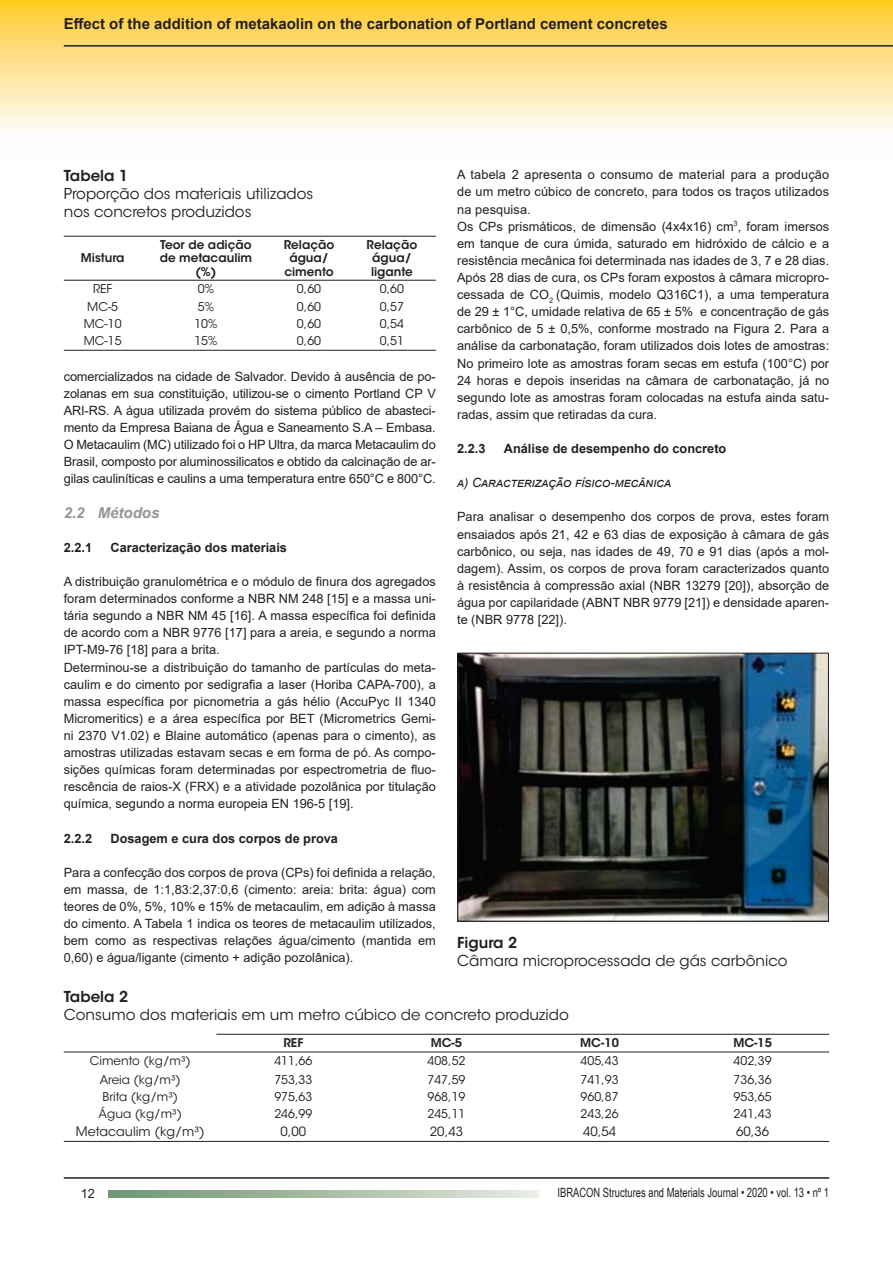
<style>
.page{position:relative;width:893px;height:1263px;background:#fff}
.page>*{position:absolute;margin:0;border:0;box-sizing:border-box;transform-origin:0 0}
.t1{font:15px/18px "ITC Avant Garde Std";color:#231f20}
.t2{font:700 15px "Arial";color:#231f20}
.t3{font:600 15px "ITC Avant Garde Std";color:#231f20}
.t4{font:italic 700 15px "Arial";color:#939598}
.t5{font:12.75px/17.1px "Arial";color:#231f20;text-align:justify}
.t6{font:700 12.75px "Arial";color:#231f20}
.t7{font:12.75px "Arial Narrow";color:#231f20;scale:.9 1}
.t8{font:12.75px "ITC Avant Garde Std";color:#231f20}
.t9{font:italic 12.75px "Arial";color:#231f20}
.t10{font:12px "ITC Avant Garde Std";color:#231f20}
.t11{font:600 12px/13.5px "ITC Avant Garde Std";color:#231f20;text-align:center}
</style>
<div class="page">
<svg style="left:0;top:0;width:893px;height:131px;background:#fee28f"></svg>
<hr style="left:64px;top:1177px;width:765px;height:2px;background:#231f20">
<hr style="left:64px;top:45px;width:829px;height:2px;background:#231f20">
<svg style="left:108px;top:1190px;width:431px;height:8px;background:#a9bea7"></svg>
<img style="left:459px;top:655px;width:368px;height:264px">
<div style="left:457px;top:653px;width:372px;height:268px;border:1px solid #231f20"></div>
<hr style="left:64px;top:236px;width:372px;height:1px;background:#231f20">
<hr style="left:64px;top:280px;width:372px;height:1px;background:#231f20">
<hr style="left:64px;top:350px;width:372px;height:1px;background:#231f20">
<hr style="left:216px;top:1034px;width:613px;height:1px;background:#231f20">
<hr style="left:64px;top:1051px;width:765px;height:1px;background:#231f20">
<hr style="left:64px;top:1141px;width:765px;height:1px;background:#231f20">
<p class="t2" style="left:64px;top:13px;width:605px">Effect of the addition of metakaolin on the carbonation of Portland cement concretes</p>
<p class="t3" style="left:64px;top:166px;width:66px">Tabela 1</p>
<p class="t1" style="left:64px;top:185px;width:251px">Proporção dos materiais utilizados nos concretos produzidos</p>
<p class="t11" style="left:81px;top:251px;width:45px">Mistura</p>
<p class="t11" style="left:160px;top:238px;width:94px">Teor de adição de metacaulim (%)</p>
<p class="t11" style="left:284px;top:238px;width:52px">Relação água/ cimento</p>
<p class="t11" style="left:367px;top:238px;width:52px">Relação água/ ligante</p>
<p class="t10" style="left:93px;top:282px;width:21px">REF</p>
<p class="t10" style="left:198px;top:282px;width:18px">0%</p>
<p class="t10" style="left:297px;top:282px;width:26px">0,60</p>
<p class="t10" style="left:380px;top:282px;width:26px">0,60</p>
<p class="t10" style="left:87px;top:299px;width:32px">MC-5</p>
<p class="t10" style="left:198px;top:299px;width:18px">5%</p>
<p class="t10" style="left:297px;top:299px;width:26px">0,60</p>
<p class="t10" style="left:380px;top:299px;width:26px">0,57</p>
<p class="t10" style="left:84px;top:316px;width:39px">MC-10</p>
<p class="t10" style="left:194px;top:316px;width:25px">10%</p>
<p class="t10" style="left:297px;top:316px;width:26px">0,60</p>
<p class="t10" style="left:380px;top:316px;width:26px">0,54</p>
<p class="t10" style="left:84px;top:334px;width:39px">MC-15</p>
<p class="t10" style="left:194px;top:334px;width:25px">15%</p>
<p class="t10" style="left:297px;top:334px;width:26px">0,60</p>
<p class="t10" style="left:380px;top:334px;width:26px">0,51</p>
<p class="t5" style="left:64px;top:368px;width:374px">comercializados na cidade de Salvador. Devido à ausência de po&shy;zolanas em sua constituição, utilizou-se o cimento Portland CP V ARI-RS. A água utilizada provém do sistema público de abasteci&shy;mento da Empresa Baiana de Água e Saneamento S.A – Embasa.<br>O Metacaulim (MC) utilizado foi o HP Ultra, da marca Metacaulim do Brasil, composto por aluminossilicatos e obtido da calcinação de ar&shy;gilas cauliníticas e caulins a uma temperatura entre 650°C e 800°C.</p>
<p class="t4" style="left:64px;top:502px;width:97px">2.2 Métodos</p>
<p class="t6" style="left:64px;top:538px;width:30px">2.2.1</p>
<p class="t6" style="left:111px;top:538px;width:178px">Caracterização dos materiais</p>
<p class="t5" style="left:64px;top:573px;width:374px;text-align:left">A distribuição granulométrica e o módulo de finura dos agregados foram determinados conforme a NBR NM 248 [15] e a massa uni&shy;tária segundo a NBR NM 45 [16]. A massa específica foi definida de acordo com a NBR 9776 [17] para a areia, e segundo a norma IPT-M9-76 [18] para a brita.<br>Determinou-se a distribuição do tamanho de partículas do meta&shy;caulim e do cimento por sedigrafia a laser (Horiba CAPA-700), a massa específica por picnometria a gás hélio (AccuPyc II 1340<br>Micromeritics) e a área específica por BET (Micrometrics Gemi&shy;ni 2370 V1.02) e Blaine automático (apenas para o cimento), as amostras utilizadas estavam secas e em forma de pó. As compo&shy;sições químicas foram determinadas por espectrometria de fluo&shy;rescência de raios-X (FRX) e a atividade pozolânica por titulação química, segundo a norma europeia EN 196-5 [19].</p>
<p class="t6" style="left:64px;top:829px;width:30px">2.2.2</p>
<p class="t6" style="left:111px;top:829px;width:229px">Dosagem e cura dos corpos de prova</p>
<p class="t5" style="left:64px;top:864px;width:374px">Para a confecção dos corpos de prova (CPs) foi definida a relação, em massa, de 1:1,83:2,37:0,6 (cimento: areia: brita: água) com teores de 0%, 5%, 10% e 15% de metacaulim, em adição à massa do cimento. A Tabela 1 indica os teores de metacaulim utilizados, bem como as respectivas relações água/cimento (mantida em 0,60) e água/ligante (cimento + adição pozolânica).</p>
<p class="t5" style="left:457px;top:166px;width:374px;text-align:left">A tabela 2 apresenta o consumo de material para a produção de um metro cúbico de concreto, para todos os traços utilizados na pesquisa.<br>Os CPs prismáticos, de dimensão (4x4x16) cm<sup>3</sup>, foram imersos em tanque de cura úmida, saturado em hidróxido de cálcio e a resistência mecânica foi determinada nas idades de 3, 7 e 28 dias.<br>Após 28 dias de cura, os CPs foram expostos à câmara micropro&shy;cessada de CO<sub>2</sub> (Quimis, modelo Q316C1), a uma temperatura de 29 ± 1°C, umidade relativa de 65 ± 5% e concentração de gás carbônico de 5 ± 0,5%, conforme mostrado na Figura 2. Para a análise da carbonatação, foram utilizados dois lotes de amostras:<br>No primeiro lote as amostras foram secas em estufa (100°C) por 24 horas e depois inseridas na câmara de carbonatação, já no segundo lote as amostras foram colocadas na estufa ainda satu&shy;radas, assim que retiradas da cura.</p>
<p class="t6" style="left:457px;top:439px;width:30px">2.2.3</p>
<p class="t6" style="left:504px;top:439px;width:224px">Análise de desempenho do concreto</p>
<p class="t9" style="left:457px;top:474px;width:216px">a) Caracterização físico-mecânica</p>
<p class="t5" style="left:457px;top:508px;width:374px">Para analisar o desempenho dos corpos de prova, estes foram ensaiados após 21, 42 e 63 dias de exposição à câmara de gás carbônico, ou seja, nas idades de 49, 70 e 91 dias (após a mol&shy;dagem). Assim, os corpos de prova foram caracterizados quanto à resistência à compressão axial (NBR 13279 [20]), absorção de água por capilaridade (ABNT NBR 9779 [21]) e densidade aparen&shy;te (NBR 9778 [22]).</p>
<p class="t3" style="left:457px;top:933px;width:62px">Figura 2</p>
<p class="t1" style="left:457px;top:952px;width:332px">Câmara microprocessada de gás carbônico</p>
<p class="t3" style="left:64px;top:987px;width:66px">Tabela 2</p>
<p class="t1" style="left:64px;top:1006px;width:506px">Consumo dos materiais em um metro cúbico de concreto produzido</p>
<p class="t11" style="left:283px;top:1036px;width:21px">REF</p>
<p class="t11" style="left:431px;top:1036px;width:33px">MC-5</p>
<p class="t11" style="left:580px;top:1036px;width:40px">MC-10</p>
<p class="t11" style="left:733px;top:1036px;width:40px">MC-15</p>
<p class="t10" style="left:90px;top:1054px;width:102px">Cimento (kg/m³)</p>
<p class="t10" style="left:274px;top:1054px;width:40px">411,66</p>
<p class="t10" style="left:427px;top:1054px;width:40px">408,52</p>
<p class="t10" style="left:581px;top:1054px;width:40px">405,43</p>
<p class="t10" style="left:734px;top:1054px;width:40px">402,39</p>
<p class="t10" style="left:100px;top:1072px;width:83px">Areia (kg/m³)</p>
<p class="t10" style="left:274px;top:1072px;width:40px">753,33</p>
<p class="t10" style="left:427px;top:1072px;width:40px">747,59</p>
<p class="t10" style="left:581px;top:1072px;width:40px">741,93</p>
<p class="t10" style="left:734px;top:1072px;width:40px">736,36</p>
<p class="t10" style="left:102px;top:1089px;width:77px">Brita (kg/m³)</p>
<p class="t10" style="left:274px;top:1089px;width:40px">975,63</p>
<p class="t10" style="left:427px;top:1089px;width:40px">968,19</p>
<p class="t10" style="left:581px;top:1089px;width:40px">960,87</p>
<p class="t10" style="left:734px;top:1089px;width:40px">953,65</p>
<p class="t10" style="left:99px;top:1107px;width:85px">Água (kg/m³)</p>
<p class="t10" style="left:274px;top:1107px;width:40px">246,99</p>
<p class="t10" style="left:427px;top:1107px;width:40px">245,11</p>
<p class="t10" style="left:581px;top:1107px;width:40px">243,26</p>
<p class="t10" style="left:734px;top:1107px;width:40px">241,43</p>
<p class="t8" style="left:76px;top:1124px;width:130px">Metacaulim (kg/m³)</p>
<p class="t8" style="left:281px;top:1124px;width:27px">0,00</p>
<p class="t8" style="left:430px;top:1124px;width:35px">20,43</p>
<p class="t8" style="left:583px;top:1124px;width:35px">40,54</p>
<p class="t8" style="left:736px;top:1124px;width:35px">60,36</p>
<p class="t5" style="left:81px;top:1185px;width:16px">12</p>
<p class="t7" style="left:557px;top:1183px;width:303px">IBRACON Structures and Materials Journal • 2020 • vol. 13 • nº 1</p>
</div>
